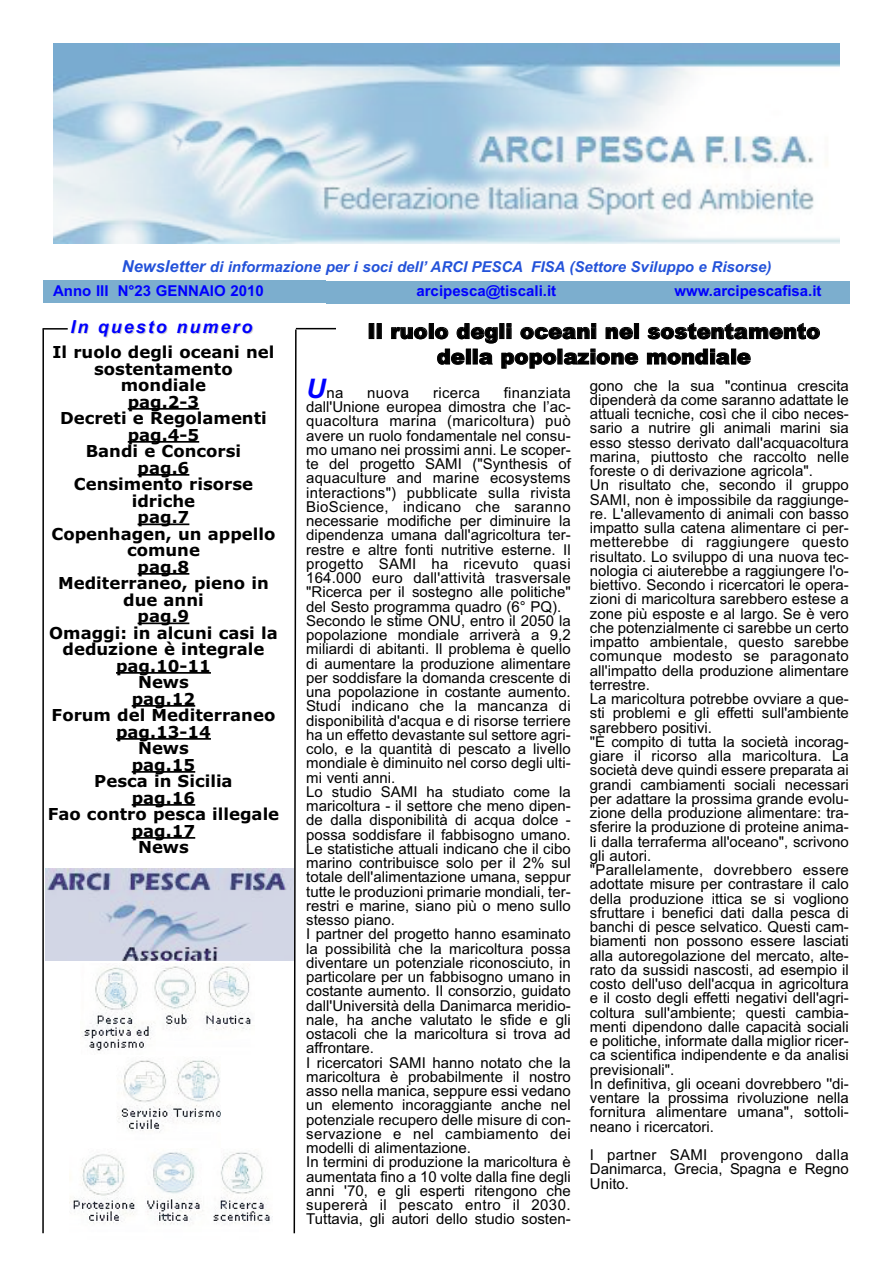
<style>
.page{position:relative;width:893px;height:1263px;background:#fff}
.page>*{position:absolute;margin:0;border:0;box-sizing:border-box;transform-origin:0 0}
.t1{font:900 21px/25.5px "Arial";letter-spacing:-.005em;color:#000;text-align:center}
.t2{font:italic 700 18px "Arial";letter-spacing:.11em;color:#00f}
.t3{font:700 16.5px/16.5px "Verdana";color:#000;text-align:center}
.t4{font:15px/14.2px "Arial";color:#000}
.t5{font:italic 700 15px "Arial";color:#2352d9}
.t6{font:700 15px "Arial";color:#00f}
.t7{font:15px "Arial";letter-spacing:.02em;color:#000}
.s1{font-size:16.5px}
.s2{font-weight:700;font-style:italic;font-size:27px;color:#00f}
</style>
<div class="page">
<img style="left:53px;top:44px;width:787px;height:199px">
<div style="left:642px;top:281px;width:208px;height:23px;background:#7caece"></div>
<div style="left:43px;top:281px;width:282px;height:22px;background:#7caece"></div>
<hr style="left:43px;top:328px;width:25px;height:2px;background:#000">
<svg style="left:293px;top:328px;width:4px;height:906px"></svg>
<hr style="left:296px;top:328px;width:40px;height:1px;background:#000">
<hr style="left:42px;top:329px;width:2px;height:904px;background:#000">
<div style="left:326px;top:281px;width:320px;height:22px;background:#7caece"></div>
<svg style="left:46px;top:868px;width:247px;height:1px"></svg>
<img style="left:46px;top:869px;width:247px;height:92px">
<img style="left:81px;top:964px;width:170px;height:87px">
<img style="left:69px;top:1149px;width:201px;height:76px">
<img style="left:117px;top:1060px;width:103px;height:73px">
<hr style="left:128px;top:408px;width:71px;height:2px;background:#000">
<hr style="left:128px;top:441px;width:71px;height:2px;background:#000">
<hr style="left:138px;top:474px;width:51px;height:2px;background:#000">
<hr style="left:138px;top:523px;width:51px;height:2px;background:#000">
<hr style="left:138px;top:573px;width:51px;height:2px;background:#000">
<hr style="left:138px;top:622px;width:51px;height:2px;background:#000">
<hr style="left:116px;top:672px;width:95px;height:2px;background:#000">
<hr style="left:132px;top:705px;width:63px;height:2px;background:#000">
<hr style="left:116px;top:738px;width:95px;height:2px;background:#000">
<hr style="left:132px;top:771px;width:63px;height:2px;background:#000">
<hr style="left:132px;top:804px;width:63px;height:2px;background:#000">
<hr style="left:132px;top:837px;width:63px;height:2px;background:#000">
<p class="t5" style="left:122px;top:258px;width:651px"><span class="s1">Newsletter</span> di informazione per i soci dell’ ARCI PESCA FISA (Settore Sviluppo e Risorse)</p>
<p class="t6" style="left:53px;top:282px;width:212px">Anno III N°23 GENNAIO 2010</p>
<p class="t6" style="left:674px;top:282px;width:149px">www.arcipescafisa.it</p>
<h1 class="t1" style="left:367px;top:319px;width:454px">Il ruolo degli oceani nel sostentamento della popolazione mondiale</h1>
<p class="t6" style="left:416px;top:282px;width:141px">arcipesca@tiscali.it</p>
<p class="t2" style="left:70px;top:316px;width:184px">In questo numero</p>
<p class="t3" style="left:48px;top:344px;width:233px">Il ruolo degli oceani nel sostentamento<br>mondiale<br>pag.2-3<br>Decreti e Regolamenti pag.4-5<br>Bandi e Concorsi<br>pag.6<br>Censimento risorse idriche<br>pag.7<br>Copenhagen, un appello comune<br>pag.8<br>Mediterraneo, pieno in due anni<br>pag.9<br>Omaggi: in alcuni casi la deduzione è integrale pag.10-11<br>News<br>pag.12<br>Forum del Mediterraneo pag.13-14<br>News<br>pag.15<br>Pesca in Sicilia<br>pag.16<br>Fao contro pesca illegale pag.17<br>News</p>
<p class="t4" style="left:306px;top:386px;width:39px"><span class="s2">U</span>na</p>
<p class="t4" style="left:367px;top:386px;width:44px">nuova</p>
<p class="t7" style="left:433px;top:384px;width:49px">ricerca</p>
<p class="t4" style="left:306px;top:386px;width:266px;text-indent:198px">finanziata dall'Unione europea dimostra che l’ac&shy;quacoltura marina (maricoltura) può avere un ruolo fondamentale nel consu&shy;mo umano nei prossimi anni. Le scoper&shy;te del progetto SAMI ("Synthesis of aquaculture and marine ecosystems interactions") pubblicate sulla rivista BioScience, indicano che saranno necessarie modifiche per diminuire la dipendenza umana dall'agricoltura ter&shy;restre e altre fonti nutritive esterne. Il progetto SAMI ha ricevuto quasi 164.000 euro dall'attività trasversale "Ricerca per il sostegno alle politiche" del Sesto programma quadro (6° PQ).<br>Secondo le stime ONU, entro il 2050 la popolazione mondiale arriverà a 9,2 miliardi di abitanti. Il problema è quello di aumentare la produzione alimentare per soddisfare la domanda crescente di una popolazione in costante aumento.<br>Studi indicano che la mancanza di disponibilità d'acqua e di risorse terriere ha un effetto devastante sul settore agri&shy;colo, e la quantità di pescato a livello mondiale è diminuito nel corso degli ulti&shy;mi venti anni.<br>Lo studio SAMI ha studiato come la maricoltura - il settore che meno dipen&shy;de dalla disponibilità di acqua dolce - possa soddisfare il fabbisogno umano.<br>Le statistiche attuali indicano che il cibo marino contribuisce solo per il 2% sul totale dell'alimentazione umana, seppur tutte le produzioni primarie mondiali, ter&shy;restri e marine, siano più o meno sullo stesso piano.<br>I partner del progetto hanno esaminato la possibilità che la maricoltura possa diventare un potenziale riconosciuto, in particolare per un fabbisogno umano in costante aumento. Il consorzio, guidato dall'Università della Danimarca meridio&shy;nale, ha anche valutato le sfide e gli ostacoli che la maricoltura si trova ad affrontare.<br>I ricercatori SAMI hanno notato che la maricoltura è probabilmente il nostro asso nella manica, seppure essi vedano un elemento incoraggiante anche nel potenziale recupero delle misure di con&shy;servazione e nel cambiamento dei modelli di alimentazione.<br>In termini di produzione la maricoltura è aumentata fino a 10 volte dalla fine degli anni '70, e gli esperti ritengono che supererà il pescato entro il 2030.<br>Tuttavia, gli autori dello studio sosten-</p>
<p class="t4" style="left:590px;top:378px;width:261px">gono che la sua "continua crescita dipenderà da come saranno adattate le attuali tecniche, così che il cibo neces&shy;sario a nutrire gli animali marini sia esso stesso derivato dall'acquacoltura marina, piuttosto che raccolto nelle foreste o di derivazione agricola".<br>Un risultato che, secondo il gruppo SAMI, non è impossibile da raggiunge&shy;re. L'allevamento di animali con basso impatto sulla catena alimentare ci per&shy;metterebbe di raggiungere questo risultato. Lo sviluppo di una nuova tec&shy;nologia ci aiuterebbe a raggiungere l'o&shy;biettivo. Secondo i ricercatori le opera&shy;zioni di maricoltura sarebbero estese a zone più esposte e al largo. Se è vero che potenzialmente ci sarebbe un certo impatto ambientale, questo sarebbe comunque modesto se paragonato all'impatto della produzione alimentare terrestre.<br>La maricoltura potrebbe ovviare a que&shy;sti problemi e gli effetti sull'ambiente sarebbero positivi.<br>"È compito di tutta la società incorag&shy;giare il ricorso alla maricoltura. La società deve quindi essere preparata ai grandi cambiamenti sociali necessari per adattare la prossima grande evolu&shy;zione della produzione alimentare: tra&shy;sferire la produzione di proteine anima&shy;li dalla terraferma all'oceano", scrivono gli autori.<br>"Parallelamente, dovrebbero essere adottate misure per contrastare il calo della produzione ittica se si vogliono sfruttare i benefici dati dalla pesca di banchi di pesce selvatico. Questi cam&shy;biamenti non possono essere lasciati alla autoregolazione del mercato, alte&shy;rato da sussidi nascosti, ad esempio il costo dell'uso dell'acqua in agricoltura e il costo degli effetti negativi dell'agri&shy;coltura sull'ambiente; questi cambia&shy;menti dipendono dalle capacità sociali e politiche, informate dalla miglior ricer&shy;ca scientifica indipendente e da analisi previsionali".<br>In definitiva, gli oceani dovrebbero ''di&shy;ventare la prossima rivoluzione nella fornitura alimentare umana", sottoli&shy;neano i ricercatori.</p>
<p class="t4" style="left:590px;top:1148px;width:261px;text-align:justify">I partner SAMI provengono dalla Danimarca, Grecia, Spagna e Regno Unito.</p>
</div>
